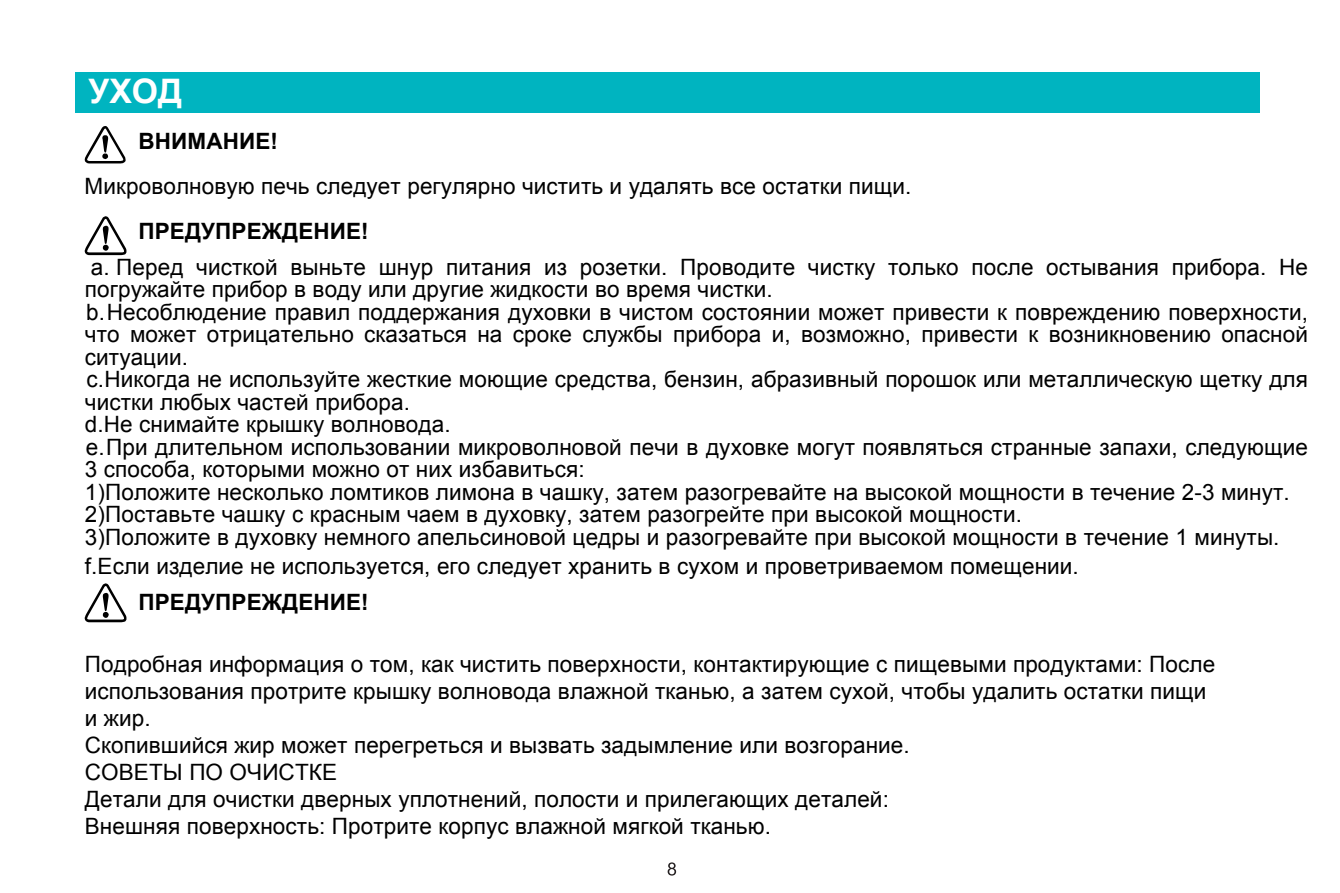
<style>
.page{position:relative;width:1340px;height:893px;background:#fff}
.page>*{position:absolute;margin:0;border:0;box-sizing:border-box;transform-origin:0 0}
.t1{font:700 33.75px "Arial";color:#fff}
.t2{font:22.5px/22.5px "Arial";letter-spacing:.005em;color:#000}
.t3{font:700 22.5px "Arial";letter-spacing:.005em;color:#000}
</style>
<div class="page">
<div style="left:75px;top:72px;width:1184px;height:40px;background:#00b4c0"></div>
<svg style="left:85px;top:126px;width:41px;height:37px"></svg>
<svg style="left:85px;top:216px;width:41px;height:39px"></svg>
<svg style="left:85px;top:583px;width:41px;height:39px"></svg>
<svg style="left:667px;top:862px;width:9px;height:14px"></svg>
<h1 class="t1" style="left:88px;top:69px;width:95px">УХОД</h1>
<p class="t3" style="left:138px;top:126px;width:141px">ВНИМАНИЕ!</p>
<p class="t2" style="left:85px;top:175px;width:828px">Микроволновую печь следует регулярно чистить и удалять все остатки пищи.</p>
<p class="t3" style="left:138px;top:216px;width:232px">ПРЕДУПРЕЖДЕНИЕ!</p>
<p class="t2" style="left:85px;top:256px;width:1224px">a. Перед чисткой выньте шнур питания из розетки. Проводите чистку только после остывания прибора. Не погружайте прибор в воду или другие жидкости во время чистки.<br>b.Несоблюдение правил поддержания духовки в чистом состоянии может привести к повреждению поверхности, что может отрицательно сказаться на сроке службы прибора и, возможно, привести к возникновению опасной ситуации.<br>c.Никогда не используйте жесткие моющие средства, бензин, абразивный порошок или металлическую щетку для чистки любых частей прибора.<br>d.Не снимайте крышку волновода.<br>e.При длительном использовании микроволновой печи в духовке могут появляться странные запахи, следующие 3 способа, которыми можно от них избавиться:<br>1)Положите несколько ломтиков лимона в чашку, затем разогревайте на высокой мощности в течение 2-3 минут.<br>2)Поставьте чашку с красным чаем в духовку, затем разогрейте при высокой мощности.<br>3)Положите в духовку немного апельсиновой цедры и разогревайте при высокой мощности в течение 1 минуты.</p>
<p class="t2" style="left:85px;top:555px;width:995px">f.Если изделие не используется, его следует хранить в сухом и проветриваемом помещении.</p>
<p class="t3" style="left:138px;top:587px;width:232px">ПРЕДУПРЕЖДЕНИЕ!</p>
<p class="t2" style="left:85px;top:651px;width:1131px;line-height:27px">Подробная информация о том, как чистить поверхности, контактирующие с пищевыми продуктами: После использования протрите крышку волновода влажной тканью, а затем сухой, чтобы удалить остатки пищи и жир.<br>Скопившийся жир может перегреться и вызвать задымление или возгорание.<br>СОВЕТЫ ПО ОЧИСТКЕ<br>Детали для очистки дверных уплотнений, полости и прилегающих деталей:<br>Внешняя поверхность: Протрите корпус влажной мягкой тканью.</p>
</div>
